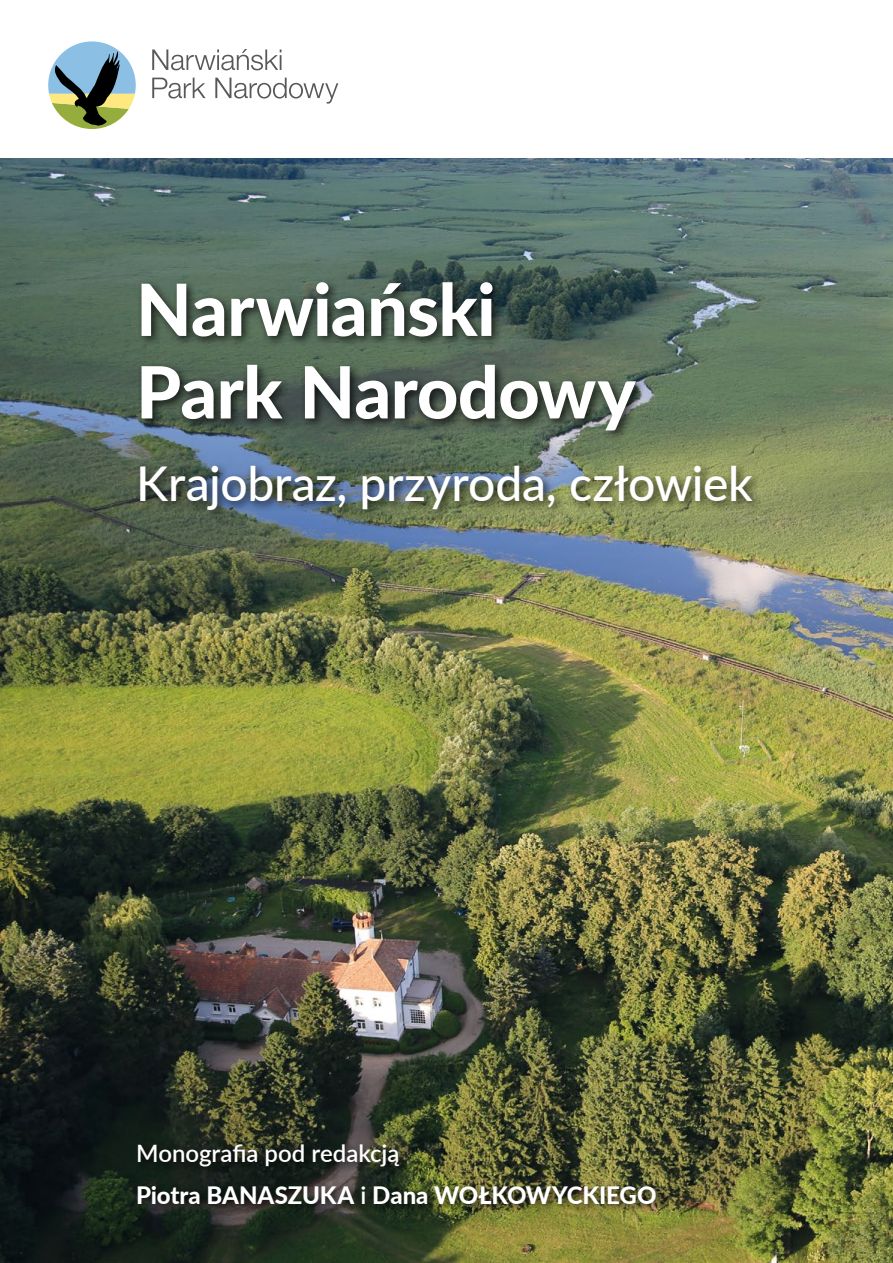
<style>
.page{position:relative;width:893px;height:1263px;background:#fff}
.page>*{position:absolute;margin:0;border:0;box-sizing:border-box;transform-origin:0 0}
.t1{font:800 72px/82.5px "Lato";letter-spacing:-.01em;color:#fff}
.t2{font:500 48px "Lato";letter-spacing:-.005em;color:#fff}
.t3{font:800 24px/42px "Lato";letter-spacing:-.005em;color:#fff}
.s1{font-weight:600}
</style>
<div class="page">
<img style="left:0;top:158px;width:893px;height:1105px">
<div style="left:135px;top:277px;width:628px;height:244px;background:#000;opacity:.75"></div>
<div style="left:133px;top:1139px;width:534px;height:76px;background:#000;opacity:.75"></div>
<svg style="left:152px;top:49px;width:129px;height:21px"></svg>
<svg style="left:152px;top:78px;width:54px;height:21px"></svg>
<svg style="left:215px;top:78px;width:123px;height:26px"></svg>
<svg style="left:48px;top:41px;width:88px;height:88px"></svg>
<h1 class="t1" style="left:136px;top:265px;width:501px">Narwiański<br>Park Narodowy</h1>
<h2 class="t2" style="left:136px;top:449px;width:618px">Krajobraz, przyroda, człowiek</h2>
<p class="t3" style="left:136px;top:1131px;width:522px"><span class="s1">Monografia pod redakcją<br></span>Piotra BANASZUKA <span class="s1">i</span> Dana WOŁKOWYCKIEGO</p>
</div>
